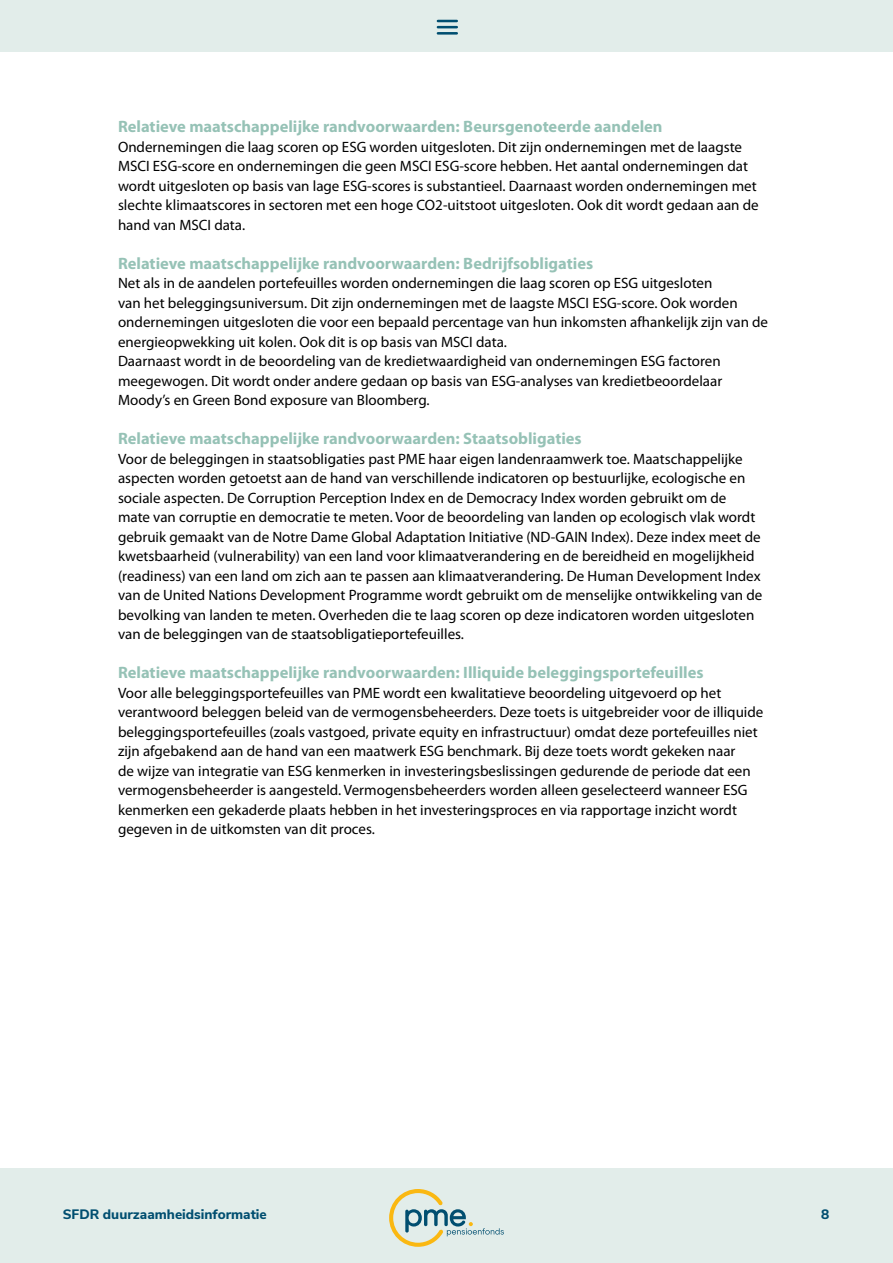
<style>
.page{position:relative;width:893px;height:1263px;background:#fff}
.page>*{position:absolute;margin:0;border:0;box-sizing:border-box;transform-origin:0 0}
.t1{font:700 16.5px "Myriad Pro";color:#96c2b6}
.t2{font:15px/19.5px "Myriad Pro";color:#000}
.t3{font:800 13.65px "Nunito Sans";color:#004e70}
</style>
<div class="page">
<div style="left:0;top:1169px;width:893px;height:94px;background:#e2edea"></div>
<div style="left:0;top:0;width:893px;height:51px;background:#e2edea"></div>
<svg style="left:389px;top:1189px;width:115px;height:58px"></svg>
<svg style="left:438px;top:20px;width:19px;height:8px"></svg>
<hr style="left:438px;top:32px;width:19px;height:3px;background:#004e70">
<p class="t1" style="left:118px;top:116px;width:546px">Relatieve maatschappelijke randvoorwaarden: Beursgenoteerde aandelen</p>
<p class="t2" style="left:118px;top:136px;width:642px">Ondernemingen die laag scoren op ESG worden uitgesloten. Dit zijn ondernemingen met de laagste MSCI ESG-score en ondernemingen die geen MSCI ESG-score hebben. Het aantal ondernemingen dat wordt uitgesloten op basis van lage ESG-scores is substantieel. Daarnaast worden ondernemingen met slechte klimaatscores in sectoren met een hoge CO2-uitstoot uitgesloten. Ook dit wordt gedaan aan de hand van MSCI data.</p>
<p class="t1" style="left:118px;top:252px;width:477px">Relatieve maatschappelijke randvoorwaarden: Bedrijfsobligaties</p>
<p class="t2" style="left:118px;top:273px;width:652px">Net als in de aandelen portefeuilles worden ondernemingen die laag scoren op ESG uitgesloten<br>van het beleggingsuniversum. Dit zijn ondernemingen met de laagste MSCI ESG-score. Ook worden ondernemingen uitgesloten die voor een bepaald percentage van hun inkomsten afhankelijk zijn van de energieopwekking uit kolen. Ook dit is op basis van MSCI data.<br>Daarnaast wordt in de beoordeling van de kredietwaardigheid van ondernemingen ESG factoren meegewogen. Dit wordt onder andere gedaan op basis van ESG-analyses van kredietbeoordelaar Moody’s en Green Bond exposure van Bloomberg.</p>
<p class="t1" style="left:118px;top:428px;width:465px">Relatieve maatschappelijke randvoorwaarden: Staatsobligaties</p>
<p class="t2" style="left:118px;top:448px;width:646px">Voor de beleggingen in staatsobligaties past PME haar eigen landenraamwerk toe. Maatschappelijke aspecten worden getoetst aan de hand van verschillende indicatoren op bestuurlijke, ecologische en sociale aspecten. De Corruption Perception Index en de Democracy Index worden gebruikt om de<br>mate van corruptie en democratie te meten. Voor de beoordeling van landen op ecologisch vlak wordt gebruik gemaakt van de Notre Dame Global Adaptation Initiative (ND-GAIN Index). Deze index meet de kwetsbaarheid (vulnerability) van een land voor klimaatverandering en de bereidheid en mogelijkheid (readiness) van een land om zich aan te passen aan klimaatverandering. De Human Development Index van de United Nations Development Programme wordt gebruikt om de menselijke ontwikkeling van de bevolking van landen te meten. Overheden die te laag scoren op deze indicatoren worden uitgesloten van de beleggingen van de staatsobligatieportefeuilles.</p>
<p class="t1" style="left:118px;top:662px;width:587px">Relatieve maatschappelijke randvoorwaarden: Illiquide beleggingsportefeuilles</p>
<p class="t2" style="left:118px;top:682px;width:647px">Voor alle beleggingsportefeuilles van PME wordt een kwalitatieve beoordeling uitgevoerd op het verantwoord beleggen beleid van de vermogensbeheerders. Deze toets is uitgebreider voor de illiquide beleggingsportefeuilles (zoals vastgoed, private equity en infrastructuur) omdat deze portefeuilles niet zijn afgebakend aan de hand van een maatwerk ESG benchmark. Bij deze toets wordt gekeken naar<br>de wijze van integratie van ESG kenmerken in investeringsbeslissingen gedurende de periode dat een vermogensbeheerder is aangesteld. Vermogensbeheerders worden alleen geselecteerd wanneer ESG kenmerken een gekaderde plaats hebben in het investeringsproces en via rapportage inzicht wordt gegeven in de uitkomsten van dit proces.</p>
<p class="t3" style="left:63px;top:1204px;width:206px">SFDR duurzaamheidsinformatie</p>
<p class="t3" style="left:821px;top:1204px;width:10px">8</p>
</div>
